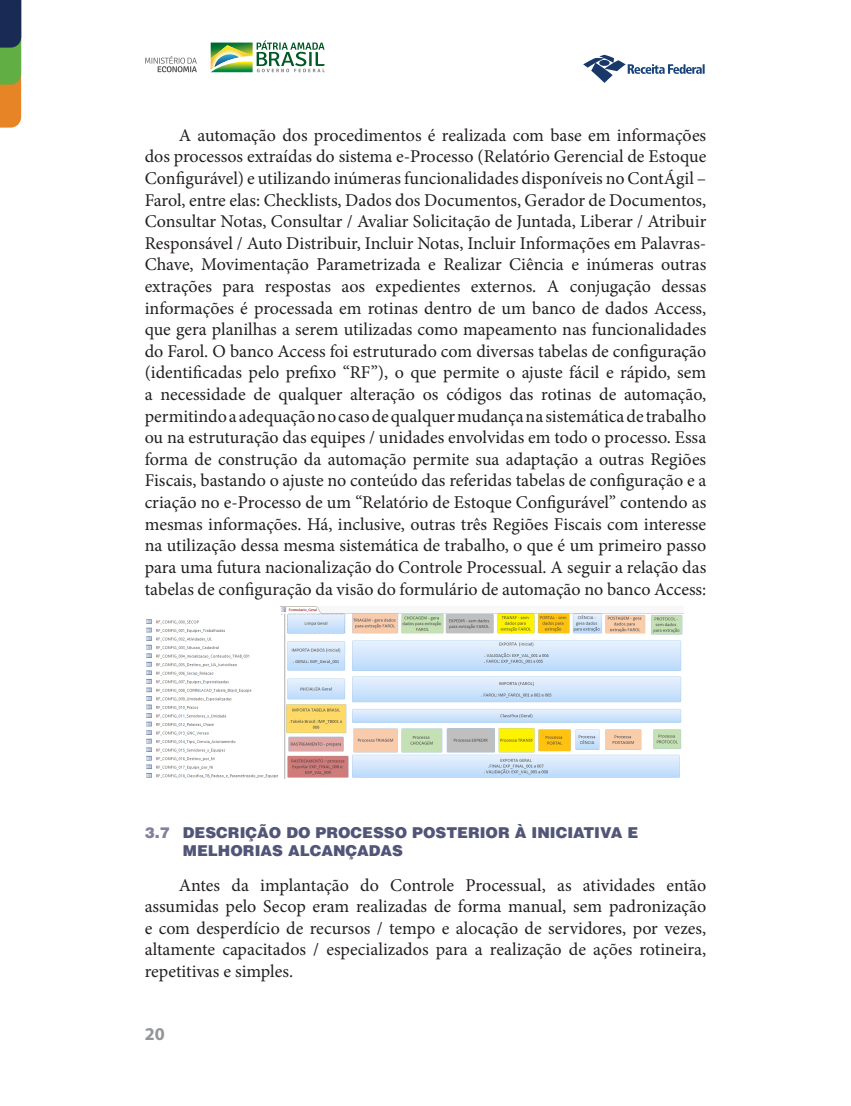
<style>
.page{position:relative;width:851px;height:1106px;background:#fff}
.page>*{position:absolute;margin:0;border:0;box-sizing:border-box;transform-origin:0 0}
._01_texto{font:18px/21.6px "Minion Pro";color:#231f20;text-align:justify}
.t1{font:700 18px "Myriad Pro";color:#939598}
.titulo_02{font:900 15px/18px "Helvetica";color:#515577}
.s1{color:#82809a}
</style>
<div class="page">
<svg style="left:0;top:0;width:21px;height:128px;background:#757042"></svg>
<svg style="left:583px;top:55px;width:121px;height:28px"></svg>
<svg style="left:145px;top:56px;width:52px;height:16px"></svg>
<svg style="left:211px;top:40px;width:114px;height:32px"></svg>
<img style="left:146px;top:619px;width:133px;height:159px">
<img style="left:280px;top:606px;width:403px;height:172px">
<p class="_01_texto" style="left:145px;top:124px;width:563px;text-indent:34px">A automação dos procedimentos é realizada com base em informações dos processos extraídas do sistema e-Processo (Relatório Gerencial de Estoque Configurável) e utilizando inúmeras funcionalidades disponíveis no ContÁgil – Farol, entre elas: Checklists, Dados dos Documentos, Gerador de Documentos, Consultar Notas, Consultar / Avaliar Solicitação de Juntada, Liberar / Atribuir Responsável / Auto Distribuir, Incluir Notas, Incluir Informações em Palavras-Chave, Movimentação Parametrizada e Realizar Ciência e inúmeras outras extrações para respostas aos expedientes externos. A conjugação dessas informações é processada em rotinas dentro de um banco de dados Access, que gera planilhas a serem utilizadas como mapeamento nas funcionalidades do Farol. O banco Access foi estruturado com diversas tabelas de configuração (identificadas pelo prefixo “RF”), o que permite o ajuste fácil e rápido, sem a necessidade de qualquer alteração os códigos das rotinas de automação, permitindo a adequação no caso de qualquer mudança na sistemática de trabalho ou na estruturação das equipes / unidades envolvidas em todo o processo. Essa forma de construção da automação permite sua adaptação a outras Regiões Fiscais, bastando o ajuste no conteúdo das referidas tabelas de configuração e a criação no e-Processo de um “Relatório de Estoque Configurável” contendo as mesmas informações. Há, inclusive, outras três Regiões Fiscais com interesse na utilização dessa mesma sistemática de trabalho, o que é um primeiro passo para uma futura nacionalização do Controle Processual. A seguir a relação das tabelas de configuração da visão do formulário de automação no banco Access:</p>
<p class="titulo_02" style="left:183px;top:823px;width:456px;text-indent:-38px"><span class="s1">3.7</span> DESCRIÇÃO DO PROCESSO POSTERIOR À INICIATIVA E<br>MELHORIAS ALCANÇADAS</p>
<p class="_01_texto" style="left:145px;top:874px;width:563px;text-indent:34px">Antes da implantação do Controle Processual, as atividades então assumidas pelo Secop eram realizadas de forma manual, sem padronização e com desperdício de recursos / tempo e alocação de servidores, por vezes, altamente capacitados / especializados para a realização de ações rotineira, repetitivas e simples.</p>
<p class="t1" style="left:145px;top:1022px;width:21px">20</p>
</div>
